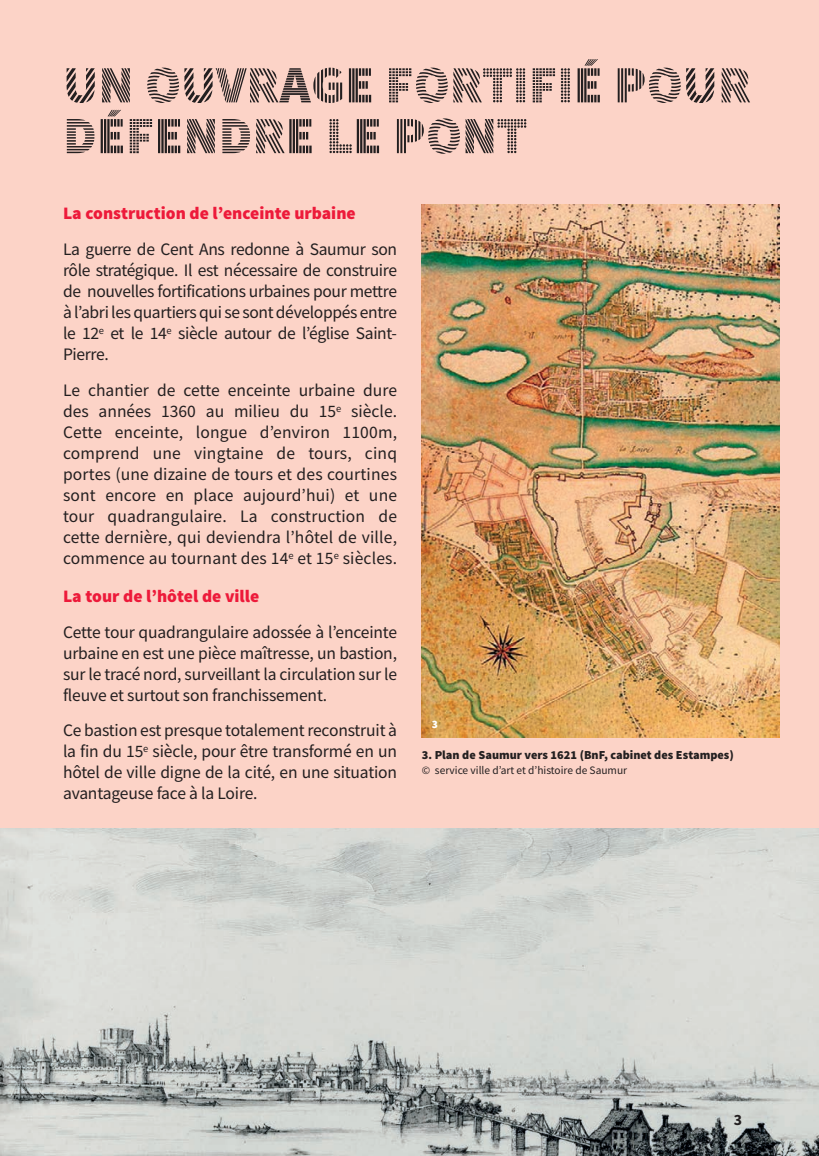
<style>
.page{position:relative;width:819px;height:1156px;background:#fcd3c7}
.page>*{position:absolute;margin:0;border:0;box-sizing:border-box;transform-origin:0 0}
.t1{font:52.5px/50.8px "Source Sans Pro DISPLAY";color:#231f20}
.t2{font:17.5px/21px "Source Sans Pro";letter-spacing:-.01em;color:#231f20;text-align:justify}
.t3{font:900 17.5px "Source Sans Pro";color:#ed1a3a}
.t4{font:700 15.75px "Source Sans Pro";color:#231f20}
.t5{font:900 12.25px "Source Sans Pro";color:#231f20}
.t6{font:11.38px "Source Sans Pro";color:#231f20}
.t7{font:900 11.38px "Source Sans Pro";color:#fff}
.s1{font-size:11.38px}
</style>
<div class="page">
<img style="left:422px;top:205px;width:357px;height:533px">
<img style="left:0;top:828px;width:819px;height:328px">
<h1 class="t1" style="left:63px;top:61px;width:689px">UN OUVRAGE FORTIFIÉ POUR<br>DÉFENDRE LE PONT</h1>
<p class="t3" style="left:63px;top:202px;width:294px">La construction de l’enceinte urbaine</p>
<p class="t2" style="left:63px;top:238px;width:335px">La guerre de Cent Ans redonne à Saumur son rôle stratégique. Il est nécessaire de construire de nouvelles fortifications urbaines pour mettre à l’abri les quartiers qui se sont développés entre le 12<sup>e</sup> et le 14<sup>e</sup> siècle autour de l’église Saint-Pierre.</p>
<p class="t2" style="left:63px;top:379px;width:335px">Le chantier de cette enceinte urbaine dure des années 1360 au milieu du 15<sup>e</sup> siècle.<br>Cette enceinte, longue d’environ 1100m, comprend une vingtaine de tours, cinq portes (une dizaine de tours et des courtines sont encore en place aujourd’hui) et une tour quadrangulaire. La construction de cette dernière, qui deviendra l’hôtel de ville, commence au tournant des 14<sup>e</sup> et 15<sup>e</sup> siècles.</p>
<p class="t3" style="left:63px;top:584px;width:198px">La tour de l’hôtel de ville</p>
<p class="t2" style="left:63px;top:621px;width:335px">Cette tour quadrangulaire adossée à l’enceinte urbaine en est une pièce maîtresse, un bastion, sur le tracé nord, surveillant la circulation sur le fleuve et surtout son franchissement.</p>
<p class="t2" style="left:63px;top:720px;width:335px">Ce bastion est presque totalement reconstruit à la fin du 15<sup>e</sup> siècle, pour être transformé en un hôtel de ville digne de la cité, en une situation avantageuse face à la Loire.</p>
<p class="t7" style="left:432px;top:717px;width:8px">3</p>
<p class="t5" style="left:422px;top:746px;width:313px">3<span class="s1">.</span> Plan de Saumur vers 1621 (BnF, cabinet des Estampes)</p>
<p class="t6" style="left:422px;top:763px;width:207px">© service ville d’art et d’histoire de Saumur</p>
<p class="t4" style="left:733px;top:1109px;width:10px">3</p>
</div>
